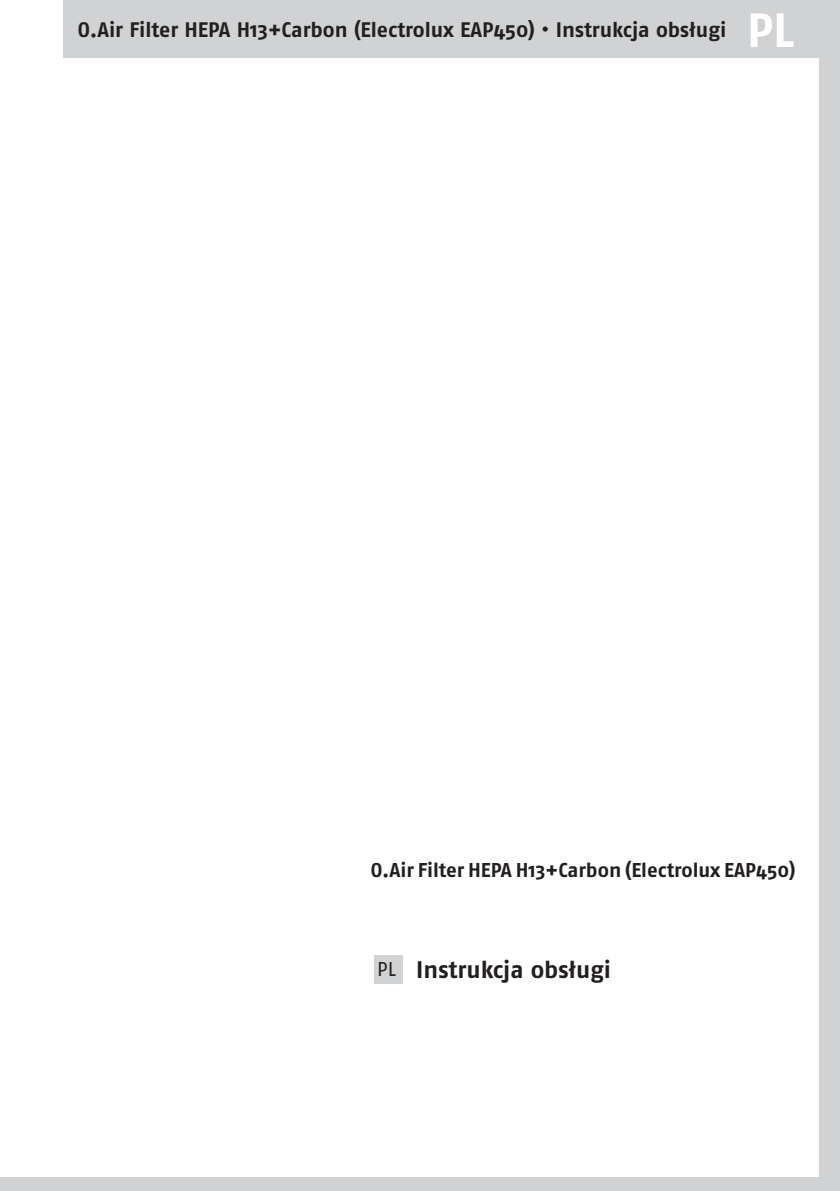
<style>
.page{position:relative;width:840px;height:1191px;background:#fff}
.page>*{position:absolute;margin:0;border:0;box-sizing:border-box;transform-origin:0 0}
.t1{font:700 48px "Fago Pro";color:#fff}
.t2{font:700 24px "Fago Pro";color:#231f20}
.t3{font:700 21px "Fago Pro";color:#231f20}
.t4{font:700 20px "Fago Pro";color:#231f20}
.t5{font:20px "Fago Pro";color:#231f20}
</style>
<div class="page">
<div style="left:819px;top:0;width:20px;height:1191px;background:#d1d2d4"></div>
<div style="left:63px;top:0;width:776px;height:58px;background:#d1d2d4"></div>
<div style="left:0;top:1176px;width:839px;height:15px;background:#d1d2d4"></div>
<div style="left:374px;top:955px;width:28px;height:29px;background:#d1d2d4"></div>
<p class="t3" style="left:78px;top:17px;width:649px">O.Air Filter HEPA H13+Carbon (Electrolux EAP450) • Instrukcja obsługi</p>
<p class="t1" style="left:746px;top:1px;width:49px">PL</p>
<p class="t4" style="left:370px;top:857px;width:426px">O.Air Filter HEPA H13+Carbon (Electrolux EAP450)</p>
<p class="t5" style="left:377px;top:957px;width:20px">PL</p>
<p class="t2" style="left:416px;top:954px;width:196px">Instrukcja obsługi</p>
</div>
